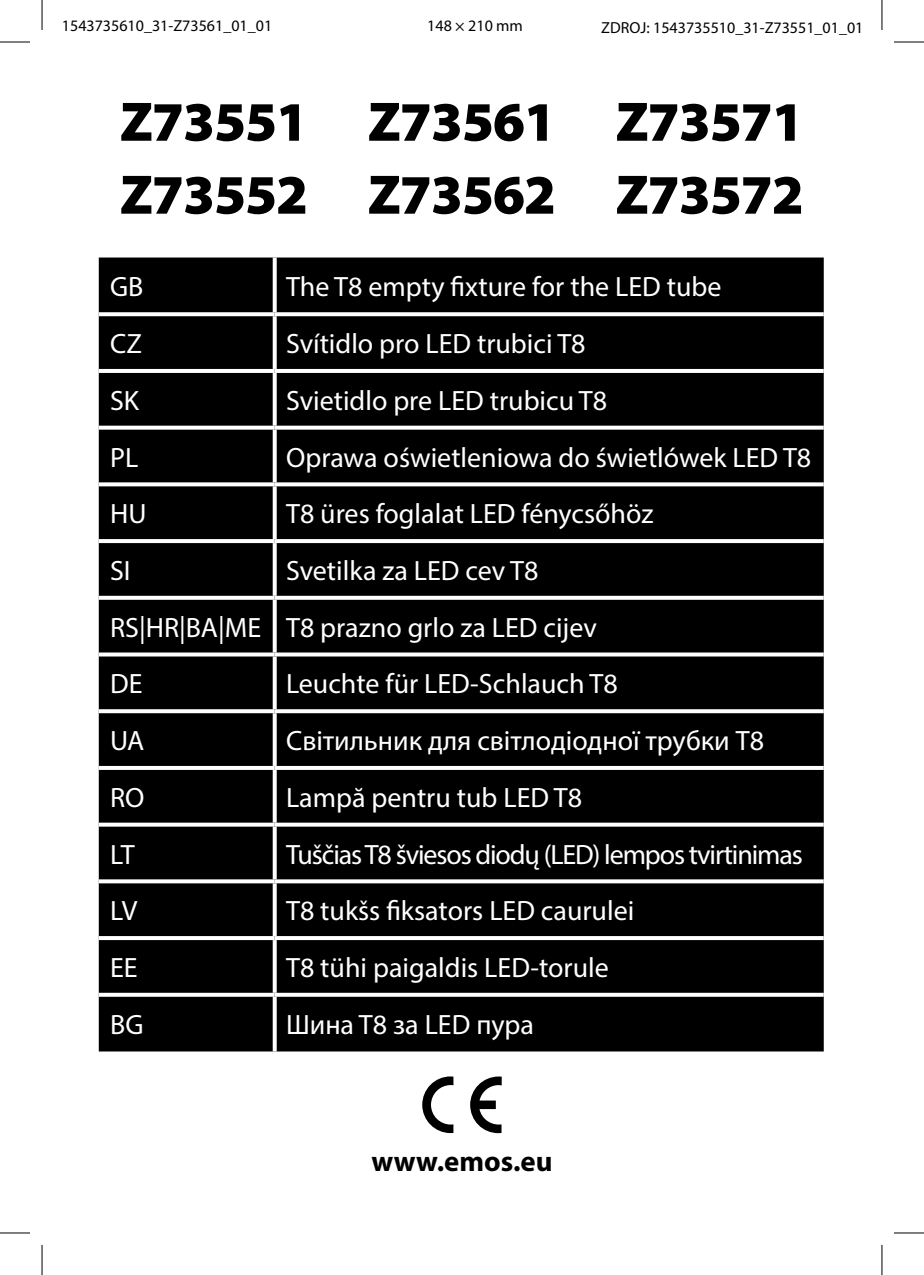
<style>
.page{position:relative;width:924px;height:1275px;background:#fff}
.page>*{position:absolute;margin:0;border:0;box-sizing:border-box;transform-origin:0 0}
.t1{font:900 56px/73px "Myriad Pro";letter-spacing:-.02em;color:#000}
.t2{font:700 28.8px "Myriad Pro";color:#000}
.t3{font:28px/56.6px "Myriad Pro";color:#fff}
.t4{font:28px "Myriad Pro";letter-spacing:-.04em;color:#fff}
.t5{font:16px "Myriad Pro";color:#000}
</style>
<div class="page">
<div style="left:99px;top:257px;width:724px;height:794px;background:#000"></div>
<svg style="left:272px;top:257px;width:4px;height:55px"></svg>
<svg style="left:99px;top:312px;width:175px;height:4px"></svg>
<svg style="left:274px;top:312px;width:549px;height:4px"></svg>
<svg style="left:272px;top:316px;width:4px;height:53px"></svg>
<hr style="left:99px;top:369px;width:175px;height:4px;background:#fff">
<hr style="left:274px;top:369px;width:549px;height:4px;background:#fff">
<svg style="left:272px;top:373px;width:4px;height:53px"></svg>
<svg style="left:99px;top:426px;width:175px;height:4px"></svg>
<svg style="left:274px;top:426px;width:549px;height:4px"></svg>
<svg style="left:272px;top:430px;width:4px;height:52px"></svg>
<svg style="left:99px;top:482px;width:175px;height:4px"></svg>
<svg style="left:274px;top:482px;width:549px;height:4px"></svg>
<svg style="left:272px;top:486px;width:4px;height:53px"></svg>
<svg style="left:99px;top:539px;width:175px;height:4px"></svg>
<svg style="left:274px;top:539px;width:549px;height:4px"></svg>
<svg style="left:272px;top:543px;width:4px;height:53px"></svg>
<svg style="left:99px;top:596px;width:175px;height:4px"></svg>
<svg style="left:274px;top:596px;width:549px;height:4px"></svg>
<svg style="left:272px;top:600px;width:4px;height:52px"></svg>
<svg style="left:99px;top:652px;width:175px;height:4px"></svg>
<svg style="left:274px;top:652px;width:549px;height:4px"></svg>
<svg style="left:272px;top:656px;width:4px;height:53px"></svg>
<svg style="left:99px;top:709px;width:175px;height:4px"></svg>
<svg style="left:274px;top:709px;width:549px;height:4px"></svg>
<svg style="left:272px;top:713px;width:4px;height:53px"></svg>
<svg style="left:99px;top:766px;width:175px;height:4px"></svg>
<svg style="left:274px;top:766px;width:549px;height:4px"></svg>
<svg style="left:272px;top:770px;width:4px;height:52px"></svg>
<svg style="left:99px;top:822px;width:175px;height:4px"></svg>
<svg style="left:274px;top:822px;width:549px;height:4px"></svg>
<svg style="left:272px;top:826px;width:4px;height:53px"></svg>
<svg style="left:99px;top:879px;width:175px;height:4px"></svg>
<svg style="left:274px;top:879px;width:549px;height:4px"></svg>
<svg style="left:272px;top:883px;width:4px;height:53px"></svg>
<svg style="left:99px;top:936px;width:175px;height:4px"></svg>
<svg style="left:274px;top:936px;width:549px;height:4px"></svg>
<svg style="left:272px;top:940px;width:4px;height:52px"></svg>
<svg style="left:99px;top:992px;width:175px;height:4px"></svg>
<svg style="left:274px;top:992px;width:549px;height:4px"></svg>
<svg style="left:272px;top:996px;width:4px;height:55px"></svg>
<svg style="left:422px;top:1076px;width:79px;height:57px"></svg>
<hr style="left:0;top:42px;width:30px;height:1px;background:#000">
<hr style="left:893px;top:42px;width:30px;height:1px;background:#000">
<hr style="left:0;top:1232px;width:30px;height:1px;background:#000">
<hr style="left:893px;top:1232px;width:30px;height:1px;background:#000">
<hr style="left:42px;top:0;width:1px;height:30px;background:#000">
<hr style="left:42px;top:1245px;width:1px;height:30px;background:#000">
<hr style="left:881px;top:0;width:1px;height:30px;background:#000">
<hr style="left:881px;top:1245px;width:1px;height:30px;background:#000">
<p class="t5" style="left:62px;top:16px;width:212px">1543735610_31-Z73561_01_01</p>
<p class="t5" style="left:427px;top:16px;width:97px">148 × 210 mm</p>
<p class="t5" style="left:601px;top:18px;width:263px">ZDROJ: 1543735510_31-Z73551_01_01</p>
<h1 class="t1" style="left:120px;top:83px;width:189px">Z73551<br>Z73552</h1>
<h1 class="t1" style="left:368px;top:83px;width:189px">Z73561<br>Z73562</h1>
<h1 class="t1" style="left:615px;top:83px;width:189px">Z73571<br>Z73572</h1>
<p class="t3" style="left:110px;top:258px;width:35px">GB</p>
<p class="t3" style="left:286px;top:258px;width:437px">The T8 empty fixture for the LED tube</p>
<p class="t3" style="left:110px;top:315px;width:33px">CZ</p>
<p class="t3" style="left:286px;top:315px;width:301px">Svítidlo pro LED trubici T8</p>
<p class="t3" style="left:110px;top:372px;width:30px">SK</p>
<p class="t3" style="left:286px;top:372px;width:322px">Svietidlo pre LED trubicu T8</p>
<p class="t3" style="left:110px;top:428px;width:30px">PL</p>
<p class="t3" style="left:286px;top:428px;width:526px">Oprawa oświetleniowa do świetlówek LED T8</p>
<p class="t3" style="left:110px;top:485px;width:38px">HU</p>
<p class="t3" style="left:286px;top:485px;width:368px">T8 üres foglalat LED fénycsőhöz</p>
<p class="t3" style="left:110px;top:542px;width:22px">SI</p>
<p class="t3" style="left:110px;top:542px;width:488px;text-indent:176px">Svetilka za LED cev T8<br>RS|HR|BA|ME T8 prazno grlo za LED cijev<br>DE</p>
<p class="t3" style="left:286px;top:655px;width:333px">Leuchte für LED-Schlauch T8</p>
<p class="t3" style="left:110px;top:712px;width:36px">UA</p>
<p class="t3" style="left:286px;top:712px;width:479px">Світильник для світлодіодної трубки Т8</p>
<p class="t3" style="left:110px;top:768px;width:36px">RO</p>
<p class="t3" style="left:286px;top:768px;width:297px">Lampă pentru tub LED T8</p>
<p class="t3" style="left:110px;top:825px;width:26px">LT</p>
<p class="t4" style="left:286px;top:837px;width:518px">Tuščias T8 šviesos diodų (LED) lempos tvirtinimas</p>
<p class="t3" style="left:110px;top:882px;width:29px">LV</p>
<p class="t3" style="left:286px;top:882px;width:349px">T8 tukšs fiksators LED caurulei</p>
<p class="t3" style="left:110px;top:939px;width:29px">EE</p>
<p class="t3" style="left:286px;top:939px;width:324px">T8 tühi paigaldis LED-torule</p>
<p class="t3" style="left:110px;top:995px;width:35px">BG</p>
<p class="t3" style="left:286px;top:995px;width:249px">Шина T8 за LED пура</p>
<p class="t2" style="left:371px;top:1142px;width:182px">www.emos.eu</p>
</div>
